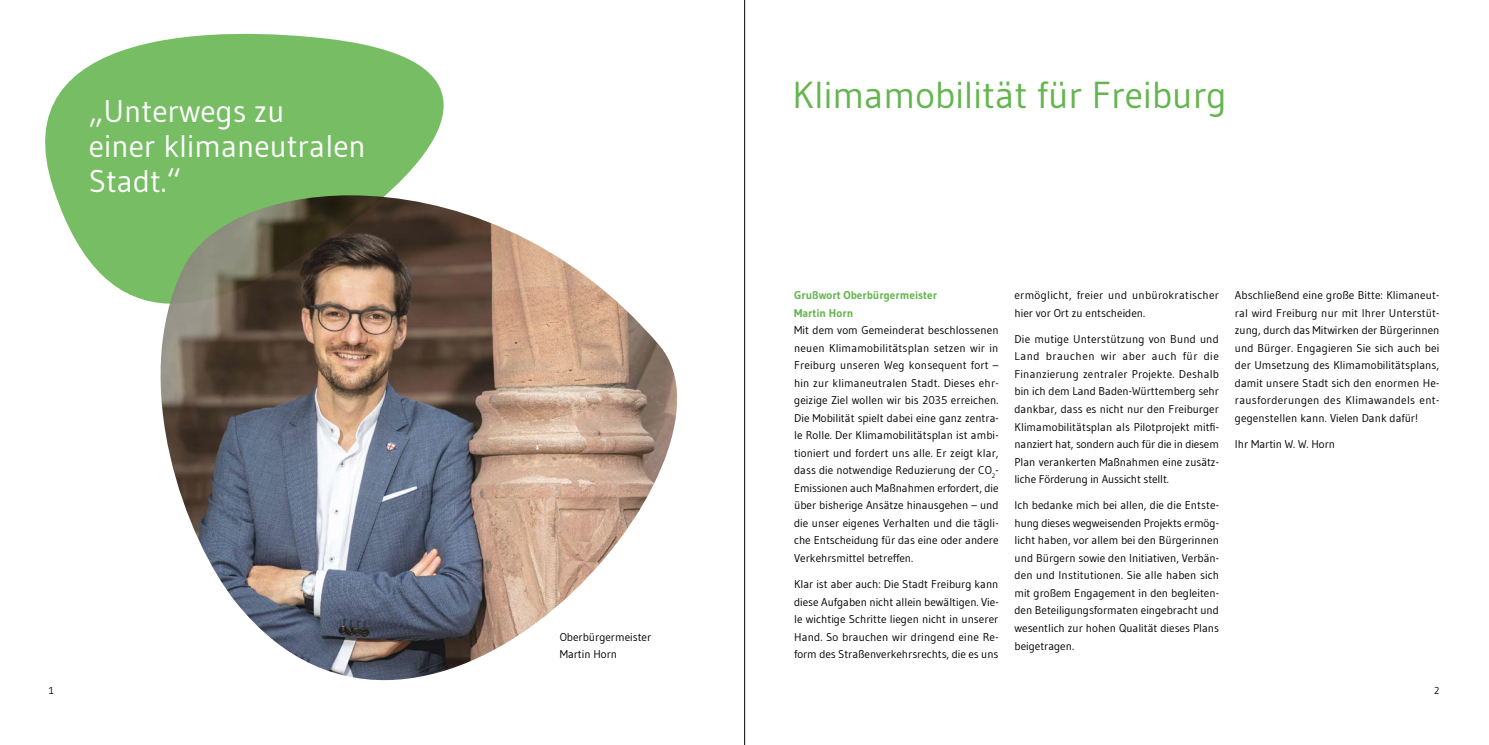
<style>
.page{position:relative;width:1489px;height:745px;background:#fff}
.page>*{position:absolute;margin:0;border:0;box-sizing:border-box;transform-origin:0 0}
.Headline_innen_1{font:37.5px "Gudea";color:#64b54f}
.Headline_innen_1-2{font:31.25px/35px "Gudea";color:#fff}
.Fließtext{font:11.25px/17.5px "Gudea";color:#000;text-align:justify}
.Fließtext-2{font:11.25px/17.5px "Gudea";letter-spacing:.025em;color:#000}
.Kapitelüberschrift{font:700 11.25px/17.5px "Gudea";color:#64b54f}
.t1{font:10px "Gudea";color:#000}
</style>
<div class="page">
<svg style="left:45px;top:33px;width:399px;height:270px;fill:#76bd64"></svg>
<img style="left:159px;top:195px;width:519px;height:486px">
<hr style="left:744px;top:0;width:1px;height:744px;background:#000">
<h1 class="Headline_innen_1-2" style="left:89px;top:93px;width:197px">„Unterwegs zu</h1>
<h1 class="Headline_innen_1-2" style="left:89px;top:128px;width:278px">einer klimaneutralen<br>Stadt.“</h1>
<p class="Fließtext" style="left:559px;top:627px;width:93px">Oberbürgermeister<br>Martin Horn</p>
<h1 class="Headline_innen_1" style="left:792px;top:71px;width:436px">Klimamobilität für Freiburg</h1>
<h1 class="Kapitelüberschrift" style="left:794px;top:286px;width:144px">Grußwort Oberbürgermeister<br>Martin Horn</h1>
<p class="Fließtext" style="left:794px;top:321px;width:206px">Mit dem vom Gemeinderat beschlossenen neuen Klimamobilitätsplan setzen wir in Freiburg unseren Weg konsequent fort – hin zur klimaneutralen Stadt. Dieses ehr&shy;geizige Ziel wollen wir bis 2035 erreichen.<br>Die Mobilität spielt dabei eine ganz zentra&shy;le Rolle. Der Klimamobilitätsplan ist ambi&shy;tioniert und fordert uns alle. Er zeigt klar, dass die notwendige Reduzierung der CO<sub>2</sub>- Emissionen auch Maßnahmen erfordert, die über bisherige Ansätze hinausgehen – und die unser eigenes Verhalten und die tägli&shy;che Entscheidung für das eine oder andere Verkehrsmittel betreffen.</p>
<p class="Fließtext" style="left:794px;top:575px;width:206px">Klar ist aber auch: Die Stadt Freiburg kann diese Aufgaben nicht allein bewältigen. Vie&shy;le wichtige Schritte liegen nicht in unserer Hand. So brauchen wir dringend eine Re&shy;form des Straßenverkehrsrechts, die es uns</p>
<p class="Fließtext-2" style="left:1014px;top:286px;width:206px">ermöglicht, freier und unbürokratischer hier vor Ort zu entscheiden.</p>
<p class="Fließtext" style="left:1014px;top:330px;width:206px">Die mutige Unterstützung von Bund und Land brauchen wir aber auch für die Finanzierung zentraler Projekte. Deshalb bin ich dem Land Baden-Württemberg sehr dankbar, dass es nicht nur den Freiburger Klimamobilitätsplan als Pilotprojekt mitfi&shy;nanziert hat, sondern auch für die in diesem Plan verankerten Maßnahmen eine zusätz&shy;liche Förderung in Aussicht stellt.</p>
<p class="Fließtext" style="left:1014px;top:496px;width:206px">Ich bedanke mich bei allen, die die Entste&shy;hung dieses wegweisenden Projekts ermög&shy;licht haben, vor allem bei den Bürgerinnen und Bürgern sowie den Initiativen, Verbän&shy;den und Institutionen. Sie alle haben sich mit großem Engagement in den begleiten&shy;den Beteiligungsformaten eingebracht und wesentlich zur hohen Qualität dieses Plans beigetragen.</p>
<p class="Fließtext" style="left:1234px;top:286px;width:206px">Abschließend eine große Bitte: Klimaneut&shy;ral wird Freiburg nur mit Ihrer Unterstüt&shy;zung, durch das Mitwirken der Bürgerinnen und Bürger. Engagieren Sie sich auch bei der Umsetzung des Klimamobilitätsplans, damit unsere Stadt sich den enormen He&shy;rausforderungen des Klimawandels ent&shy;gegenstellen kann. Vielen Dank dafür!</p>
<p class="Fließtext" style="left:1234px;top:435px;width:102px">Ihr Martin W. W. Horn</p>
<p class="t1" style="left:49px;top:684px;width:7px">1</p>
<p class="t1" style="left:1433px;top:684px;width:7px">2</p>
</div>
